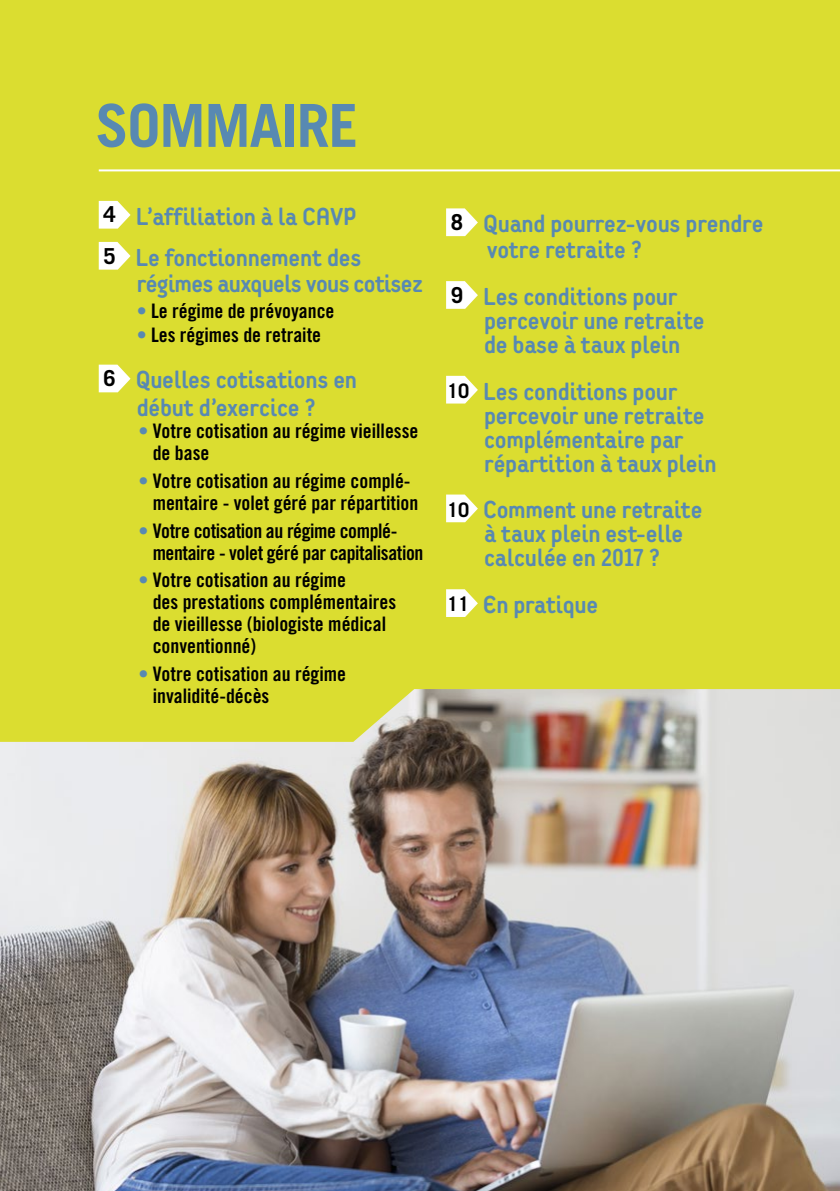
<style>
.page{position:relative;width:840px;height:1191px;background:#fff}
.page>*{position:absolute;margin:0;border:0;box-sizing:border-box;transform-origin:0 0}
.t1{font:700 59.4px "Trade Gothic LT Std";letter-spacing:-.02em;color:#5889b2}
.t2{font:800 26px/24px "Extreme Sans";letter-spacing:-.01em;color:#5889b2}
.t3{font:800 26px "Extreme Sans";letter-spacing:-.03em;color:#5889b2}
.t4{font:20px/22px "Trade Gothic Bold Cond Twenty";color:#000}
.t5{font:20px/22px "Trade Gothic Bold Cond Twenty";letter-spacing:-.02em;color:#000}
.s1{font-family:"Trade Gothic LT Std";font-weight:700;font-size:22px;color:#000}
.s2{color:#5889b2}
.s3{font-family:"Trade Gothic LT Std";font-weight:700;font-size:20px;color:#000}
</style>
<div class="page">
<img style="left:0;top:742px;width:839px;height:449px">
<div style="left:0;top:0;width:839px;height:742px;background:#dbdd30"></div>
<hr style="left:99px;top:169px;width:740px;height:2px;background:#fff">
<svg style="left:99px;top:200px;width:31px;height:29px"></svg>
<svg style="left:99px;top:241px;width:31px;height:29px"></svg>
<svg style="left:99px;top:364px;width:31px;height:28px"></svg>
<svg style="left:446px;top:208px;width:31px;height:28px"></svg>
<svg style="left:446px;top:281px;width:31px;height:28px"></svg>
<svg style="left:446px;top:375px;width:31px;height:28px"></svg>
<svg style="left:446px;top:494px;width:31px;height:28px"></svg>
<svg style="left:446px;top:589px;width:31px;height:28px"></svg>
<h1 class="t1" style="left:95px;top:89px;width:264px">SOMMAIRE</h1>
<p class="t2" style="left:104px;top:195px;width:259px;line-height:41px"><span class="s1">4</span> L’affiliation à la CAVP<br><span class="s1">5</span> Le fonctionnement des</p>
<p class="t3" style="left:137px;top:268px;width:287px">régimes auxquels vous cotisez</p>
<p class="t4" style="left:137px;top:299px;width:199px"><span class="s2">•</span> Le régime de prévoyance</p>
<p class="t4" style="left:137px;top:323px;width:186px"><span class="s2">•</span> Les régimes de retraite</p>
<p class="t2" style="left:104px;top:365px;width:255px;line-height:28px;text-align:center"><span class="s1">6</span> Quelles cotisations en début d’exercice ?</p>
<p class="t4" style="left:153px;top:420px;width:267px;text-indent:-14px"><span class="s2">•</span> Votre cotisation au régime vieillesse de base</p>
<p class="t4" style="left:153px;top:470px;width:267px;text-indent:-14px"><span class="s2">•</span> Votre cotisation au régime complé&shy;mentaire - volet géré par répartition</p>
<p class="t5" style="left:153px;top:519px;width:272px;text-indent:-14px"><span class="s2">•</span> Votre cotisation au régime complé&shy;mentaire - volet géré par capitalisation</p>
<p class="t4" style="left:153px;top:569px;width:245px;text-indent:-14px"><span class="s2">•</span> Votre cotisation au régime<br>des prestations complémentaires de vieillesse (biologiste médical conventionné)</p>
<p class="t4" style="left:153px;top:663px;width:195px;text-indent:-14px"><span class="s2">•</span> Votre cotisation au régime invalidité-décès</p>
<p class="t2" style="left:486px;top:210px;width:278px;line-height:26px;text-indent:-36px"><span class="s1">8</span> Quand pourrez-vous prendre votre retraite ?</p>
<p class="t2" style="left:484px;top:284px;width:222px;text-indent:-33px"><span class="s1">9</span> Les conditions pour percevoir une retraite de base à taux plein</p>
<p class="t2" style="left:484px;top:378px;width:234px;text-indent:-37px"><span class="s3">10</span> Les conditions pour percevoir une retraite complémentaire par répartition à taux plein</p>
<p class="t2" style="left:484px;top:497px;width:220px;text-indent:-37px"><span class="s3">10</span> Comment une retraite à taux plein est-elle calculée en 2017 ?</p>
<p class="t2" style="left:447px;top:592px;width:152px"><span class="s3">11</span> En pratique</p>
</div>
